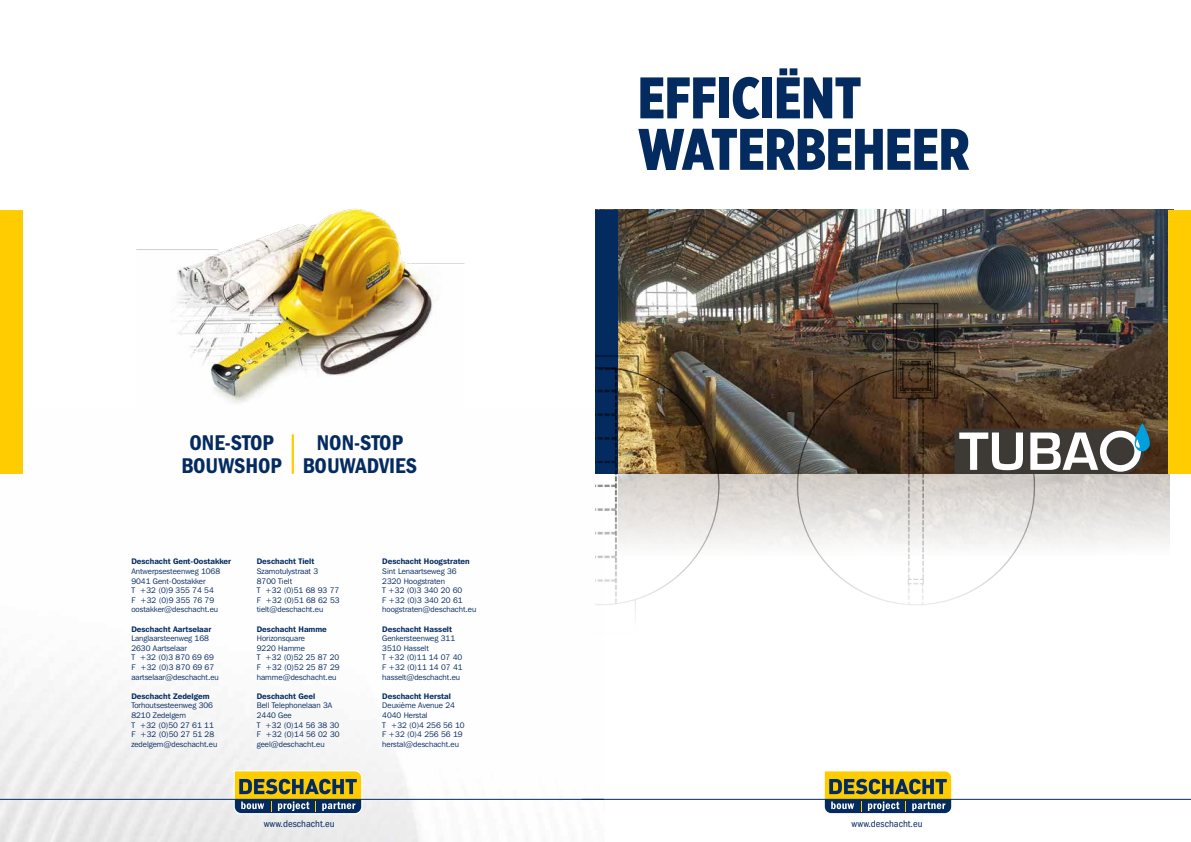
<style>
.page{position:relative;width:1191px;height:842px;background:#fff}
.page>*{position:absolute;margin:0;border:0;box-sizing:border-box;transform-origin:0 0}
.t1{font:900 58.5px/51.5px "Gotham X Narrow";color:#042b60}
.t2{font:22.1px/23.6px "ITC Franklin Gothic Std Dm Cd";color:#042b60;text-align:center}
.t3{font:condensed 10px "Franklin Gothic";color:#042b60;scale:1.05 1}
.t4{font:8px/9.6px "Franklin Gothic IT Cby BT";color:#042b60}
.t5{font:600 8px "Franklin Gothic IT Cby BT";color:#042b60}
</style>
<div class="page">
<img style="left:0;top:434px;width:604px;height:408px">
<img style="left:136px;top:208px;width:328px;height:196px">
<hr style="left:292px;top:434px;width:2px;height:40px;background:#fc0">
<svg style="left:234px;top:770px;width:128px;height:44px;background:#938d48"></svg>
<div style="left:0;top:210px;width:23px;height:263px;background:#fecc00"></div>
<hr style="left:0;top:799px;width:604px;height:1px;background:#042b60">
<svg style="left:823px;top:771px;width:129px;height:43px;background:#928b45"></svg>
<img style="left:618px;top:210px;width:550px;height:263px">
<img style="left:1096px;top:473px;width:73px;height:71px">
<div style="left:1168px;top:210px;width:23px;height:263px;background:#fecc00"></div>
<div style="left:595px;top:210px;width:23px;height:263px;background:#042b60"></div>
<hr style="left:581px;top:799px;width:610px;height:1px;background:#042b60">
<img style="left:595px;top:296px;width:501px;height:376px">
<svg style="left:954px;top:423px;width:198px;height:51px"></svg>
<h2 class="t2" style="left:181px;top:431px;width:102px">ONE-STOP<br>BOUWSHOP</h2>
<h2 class="t2" style="left:303px;top:431px;width:116px">NON-STOP<br>BOUWADVIES</h2>
<p class="t5" style="left:131px;top:557px;width:101px">Deschacht Gent-Oostakker</p>
<p class="t4" style="left:131px;top:566px;width:90px">Antwerpsesteenweg 1068<br>9041 Gent-Oostakker<br>T +32 (0)9 355 74 54<br>F +32 (0)9 355 76 79 oostakker@deschacht.eu</p>
<p class="t5" style="left:131px;top:624px;width:81px">Deschacht Aartselaar</p>
<p class="t4" style="left:131px;top:633px;width:89px">Langlaarsteenweg 168<br>2630 Aartselaar<br>T +32 (0)3 870 69 69<br>F +32 (0)3 870 69 67 aartselaar@deschacht.eu</p>
<p class="t5" style="left:131px;top:691px;width:80px">Deschacht Zedelgem</p>
<p class="t4" style="left:131px;top:701px;width:87px">Torhoutsesteenweg 306<br>8210 Zedelgem<br>T +32 (0)50 27 61 11<br>F +32 (0)50 27 51 28 zedelgem@deschacht.eu</p>
<p class="t5" style="left:257px;top:557px;width:59px">Deschacht Tielt</p>
<p class="t4" style="left:257px;top:566px;width:84px">Szamotulystraat 3<br>8700 Tielt<br>T +32 (0)51 68 93 77<br>F +32 (0)51 68 62 53 tielt@deschacht.eu</p>
<p class="t5" style="left:257px;top:624px;width:72px">Deschacht Hamme</p>
<p class="t4" style="left:257px;top:633px;width:84px">Horizonsquare<br>9220 Hamme<br>T +32 (0)52 25 87 20<br>F +32 (0)52 25 87 29 hamme@deschacht.eu</p>
<p class="t5" style="left:257px;top:691px;width:60px">Deschacht Geel</p>
<p class="t4" style="left:257px;top:701px;width:84px">Bell Telephonelaan 3A<br>2440 Gee<br>T +32 (0)14 56 38 30<br>F +32 (0)14 56 02 30 geel@deschacht.eu</p>
<p class="t3" style="left:264px;top:818px;width:69px">www.deschacht.eu</p>
<p class="t5" style="left:382px;top:557px;width:89px">Deschacht Hoogstraten</p>
<p class="t4" style="left:382px;top:566px;width:96px">Sint Lenaartseweg 36<br>2320 Hoogstraten<br>T +32 (0)3 340 20 60<br>F +32 (0)3 340 20 61 hoogstraten@deschacht.eu</p>
<p class="t5" style="left:382px;top:624px;width:71px">Deschacht Hasselt</p>
<p class="t4" style="left:382px;top:633px;width:82px">Genkersteenweg 311<br>3510 Hasselt<br>T +32 (0)11 14 07 40<br>F +32 (0)11 14 07 41 hasselt@deschacht.eu</p>
<p class="t5" style="left:382px;top:691px;width:70px">Deschacht Herstal</p>
<p class="t4" style="left:382px;top:701px;width:84px">Deuxième Avenue 24<br>4040 Herstal<br>T +32 (0)4 256 56 10<br>F +32 (0)4 256 56 19 herstal@deschacht.eu</p>
<h1 class="t1" style="left:638px;top:71px;width:333px">EFFICIËNT<br>WATERBEHEER</h1>
<p class="t3" style="left:851px;top:818px;width:69px">www.deschacht.eu</p>
</div>
